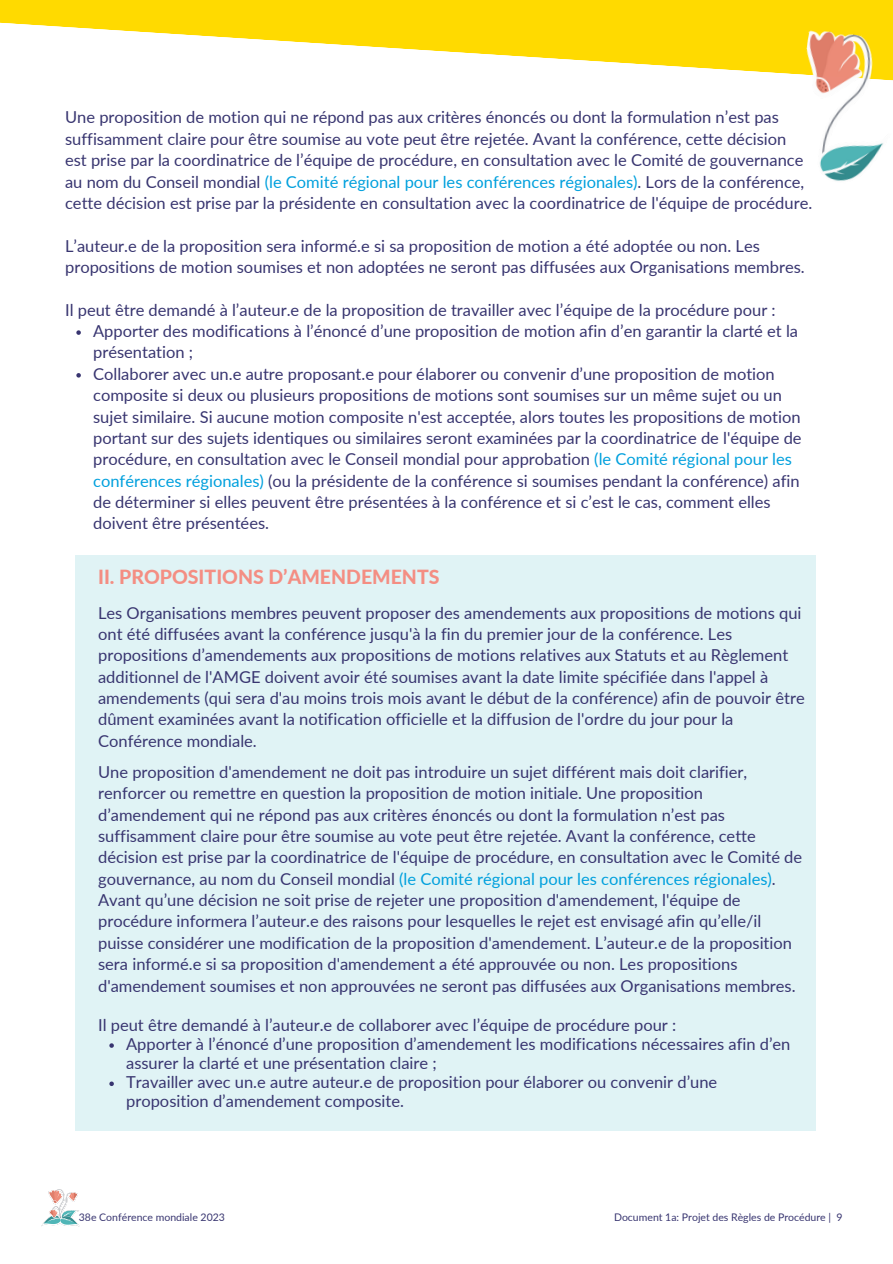
<style>
.page{position:relative;width:893px;height:1264px;background:#fff}
.page>*{position:absolute;margin:0;border:0;box-sizing:border-box;transform-origin:0 0}
.t1{font:800 19.5px "Lato";color:#f48e83}
.t2{font:16.5px/21.3px "Lato";color:#383570}
.t3{font:10.5px "Lato";color:#383570}
.s1{color:#00a0dd}
</style>
<div class="page">
<div style="left:75px;top:555px;width:740px;height:575px;background:#e0f3f5"></div>
<svg style="left:76px;top:330px;width:5px;height:5px"></svg>
<svg style="left:76px;top:373px;width:5px;height:4px"></svg>
<svg style="left:0;top:0;width:892px;height:74px;fill:#ffda00"></svg>
<img style="left:790px;top:29px;width:102px;height:152px">
<svg style="left:109px;top:1043px;width:5px;height:4px"></svg>
<svg style="left:109px;top:1081px;width:5px;height:5px"></svg>
<img style="left:42px;top:1189px;width:37px;height:37px">
<p class="t2" style="left:65px;top:106px;width:748px">Une proposition de motion qui ne répond pas aux critères énoncés ou dont la formulation n’est pas suffisamment claire pour être soumise au vote peut être rejetée. Avant la conférence, cette décision est prise par la coordinatrice de l’équipe de procédure, en consultation avec le Comité de gouvernance au nom du Conseil mondial <span class="s1">(le Comité régional pour les conférences régionales)</span>. Lors de la conférence, cette décision est prise par la présidente en consultation avec la coordinatrice de l'équipe de procédure.</p>
<p class="t2" style="left:65px;top:234px;width:741px">L’auteur.e de la proposition sera informé.e si sa proposition de motion a été adoptée ou non. Les propositions de motion soumises et non adoptées ne seront pas diffusées aux Organisations membres.</p>
<p class="t2" style="left:65px;top:299px;width:712px">Il peut être demandé à l’auteur.e de la proposition de travailler avec l’équipe de la procédure pour :</p>
<p class="t2" style="left:93px;top:320px;width:710px">Apporter des modifications à l’énoncé d’une proposition de motion afin d’en garantir la clarté et la présentation ;<br>Collaborer avec un.e autre proposant.e pour élaborer ou convenir d’une proposition de motion composite si deux ou plusieurs propositions de motions sont soumises sur un même sujet ou un sujet similaire. Si aucune motion composite n'est acceptée, alors toutes les propositions de motion portant sur des sujets identiques ou similaires seront examinées par la coordinatrice de l'équipe de procédure, en consultation avec le Conseil mondial pour approbation <span class="s1">(le Comité régional pour les conférences régionales)</span> (ou la présidente de la conférence si soumises pendant la conférence) afin de déterminer si elles peuvent être présentées à la conférence et si c’est le cas, comment elles doivent être présentées.</p>
<p class="t1" style="left:98px;top:564px;width:343px">II. PROPOSITIONS D’AMENDEMENTS</p>
<p class="t2" style="left:98px;top:601px;width:708px">Les Organisations membres peuvent proposer des amendements aux propositions de motions qui ont été diffusées avant la conférence jusqu'à la fin du premier jour de la conférence. Les propositions d’amendements aux propositions de motions relatives aux Statuts et au Règlement additionnel de l'AMGE doivent avoir été soumises avant la date limite spécifiée dans l'appel à amendements (qui sera d'au moins trois mois avant le début de la conférence) afin de pouvoir être dûment examinées avant la notification officielle et la diffusion de l'ordre du jour pour la Conférence mondiale.</p>
<p class="t2" style="left:98px;top:760px;width:705px">Une proposition d'amendement ne doit pas introduire un sujet différent mais doit clarifier, renforcer ou remettre en question la proposition de motion initiale. Une proposition d’amendement qui ne répond pas aux critères énoncés ou dont la formulation n’est pas suffisamment claire pour être soumise au vote peut être rejetée. Avant la conférence, cette décision est prise par la coordinatrice de l'équipe de procédure, en consultation avec le Comité de gouvernance, au nom du Conseil mondial <span class="s1">(le Comité régional pour les conférences régionales)</span>.<br>Avant qu’une décision ne soit prise de rejeter une proposition d'amendement, l'équipe de procédure informera l’auteur.e des raisons pour lesquelles le rejet est envisagé afin qu’elle/il puisse considérer une modification de la proposition d'amendement. L’auteur.e de la proposition sera informé.e si sa proposition d'amendement a été approuvée ou non. Les propositions d'amendement soumises et non approuvées ne seront pas diffusées aux Organisations membres.</p>
<p class="t2" style="left:98px;top:1013px;width:579px">Il peut être demandé à l’auteur.e de collaborer avec l’équipe de procédure pour :</p>
<p class="t2" style="left:126px;top:1034px;width:665px;line-height:19px">Apporter à l’énoncé d’une proposition d’amendement les modifications nécessaires afin d’en assurer la clarté et une présentation claire ;<br>Travailler avec un.e autre auteur.e de proposition pour élaborer ou convenir d’une proposition d’amendement composite.</p>
<p class="t3" style="left:79px;top:1210px;width:147px">38e Conférence mondiale 2023</p>
<p class="t3" style="left:614px;top:1210px;width:230px">Document 1a: Projet des Règles de Procédure | 9</p>
</div>
